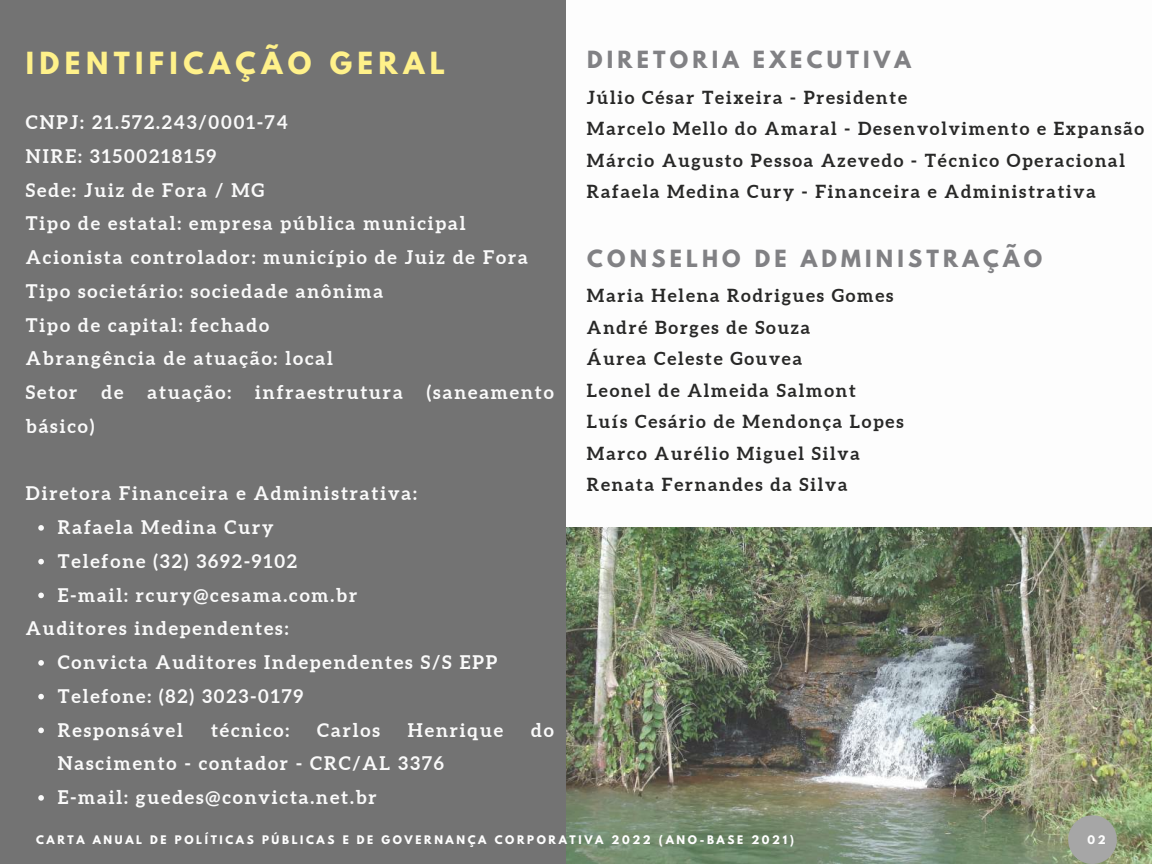
<style>
.page{position:relative;width:1152px;height:864px;background:#fff}
.page>*{position:absolute;margin:0;border:0;box-sizing:border-box;transform-origin:0 0}
.t1{font:700 27px "League Spartan";letter-spacing:.2em;color:#fff18a}
.t2{font:700 21px "League Spartan";letter-spacing:.2em;color:#818184}
.t3{font:700 18.75px/33.8px "Aleo";letter-spacing:.1em;color:#fafafa}
.t4{font:700 18px/31.5px "Aleo";letter-spacing:.1em;color:#282827}
.t5{font:700 10.5px "League Spartan";letter-spacing:.25em;color:#fefefe}
</style>
<div class="page">
<img style="left:566px;top:527px;width:586px;height:336px">
<div style="left:0;top:0;width:566px;height:864px;background:#737373"></div>
<svg style="left:38px;top:525px;width:6px;height:6px"></svg>
<svg style="left:38px;top:559px;width:6px;height:5px"></svg>
<svg style="left:38px;top:593px;width:6px;height:5px"></svg>
<svg style="left:38px;top:660px;width:6px;height:6px"></svg>
<svg style="left:38px;top:694px;width:6px;height:5px"></svg>
<svg style="left:38px;top:728px;width:6px;height:5px"></svg>
<svg style="left:38px;top:795px;width:6px;height:6px"></svg>
<svg style="left:1068px;top:815px;width:49px;height:49px;background:#a2a69b"></svg>
<h1 class="t1" style="left:26px;top:50px;width:421px">IDENTIFICAÇÃO GERAL</h1>
<p class="t2" style="left:587px;top:49px;width:325px">DIRETORIA EXECUTIVA</p>
<p class="t3" style="left:26px;top:105px;width:503px">CNPJ: 21.572.243/0001-74<br>NIRE: 31500218159<br>Sede: Juiz de Fora / MG<br>Tipo de estatal: empresa pública municipal<br>Acionista controlador: município de Juiz de Fora<br>Tipo societário: sociedade anônima<br>Tipo de capital: fechado<br>Abrangência de atuação: local<br>Setor</p>
<p class="t3" style="left:102px;top:375px;width:23px">de</p>
<p class="t3" style="left:148px;top:375px;width:85px">atuação:</p>
<p class="t3" style="left:255px;top:375px;width:149px">infraestrutura</p>
<p class="t3" style="left:427px;top:375px;width:128px">(saneamento</p>
<p class="t3" style="left:26px;top:409px;width:70px">básico)</p>
<p class="t3" style="left:26px;top:477px;width:392px">Diretora Financeira e Administrativa:</p>
<p class="t3" style="left:58px;top:510px;width:301px">Rafaela Medina Cury<br>Telefone (32) 3692-9102<br>E-mail: rcury@cesama.com.br</p>
<p class="t3" style="left:26px;top:612px;width:264px">Auditores independentes:</p>
<p class="t3" style="left:58px;top:645px;width:441px">Convicta Auditores Independentes S/S EPP<br>Telefone: (82) 3023-0179<br>Responsável</p>
<p class="t3" style="left:211px;top:713px;width:80px">técnico:</p>
<p class="t3" style="left:317px;top:713px;width:64px">Carlos</p>
<p class="t3" style="left:408px;top:713px;width:97px">Henrique</p>
<p class="t3" style="left:531px;top:713px;width:24px">do</p>
<p class="t3" style="left:58px;top:747px;width:388px">Nascimento - contador - CRC/AL 3376<br>E-mail: guedes@convicta.net.br</p>
<p class="t4" style="left:587px;top:81px;width:559px">Júlio César Teixeira - Presidente<br>Marcelo Mello do Amaral - Desenvolvimento e Expansão Márcio Augusto Pessoa Azevedo - Técnico Operacional Rafaela Medina Cury - Financeira e Administrativa</p>
<p class="t2" style="left:587px;top:248px;width:456px">CONSELHO DE ADMINISTRAÇÃO</p>
<p class="t4" style="left:587px;top:280px;width:318px">Maria Helena Rodrigues Gomes<br>André Borges de Souza<br>Áurea Celeste Gouvea<br>Leonel de Almeida Salmont<br>Luís Cesário de Mendonça Lopes<br>Marco Aurélio Miguel Silva<br>Renata Fernandes da Silva</p>
<p class="t5" style="left:36px;top:835px;width:759px">CARTA ANUAL DE POLÍTICAS PÚBLICAS E DE GOVERNANÇA CORPORATIVA 2022 (ANO-BASE 2021)</p>
<p class="t5" style="left:1088px;top:835px;width:20px">0 2</p>
</div>
